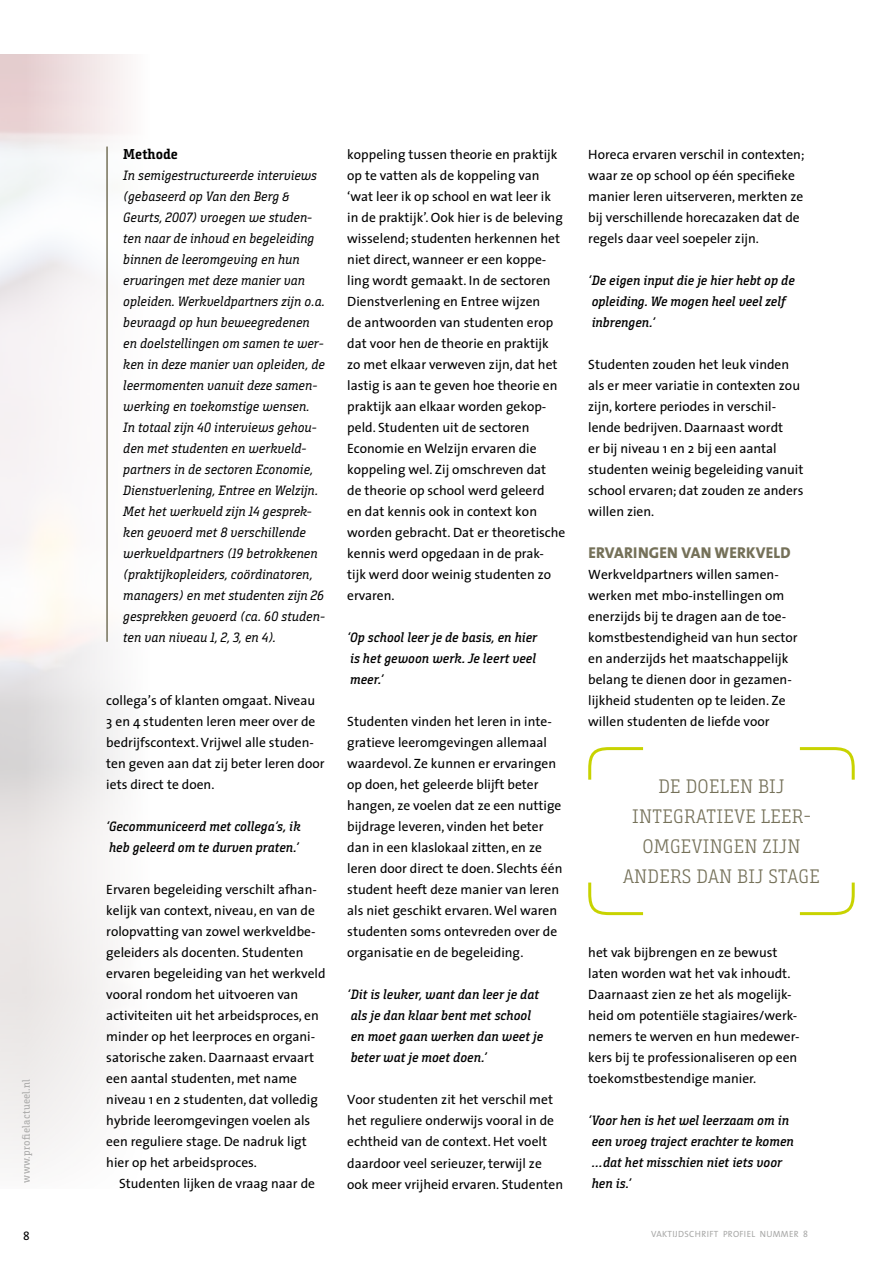
<style>
.page{position:relative;width:893px;height:1263px;background:#fff}
.page>*{position:absolute;margin:0;border:0;box-sizing:border-box;transform-origin:0 0}
.t1{font:300 19.5px/30px "Bunday Slab";letter-spacing:.02em;color:#757159;text-align:center}
.t2{font:800 15.75px "The Sans";letter-spacing:.015em;color:#757159}
.t3{font:700 14.25px "Bunday Slab";color:#000}
.t4{font:13.5px/21px "The Sans";color:#000}
.t5{font:italic 13.5px/21px "Bunday Slab";color:#000}
.t6{font:italic 600 13.5px/21px "Bunday Slab";color:#000}
.t7{font:12px "The Sans";color:#000}
.t8{font:10.5px "Bunday Slab";letter-spacing:.02em;color:#a8a8a7}
.t9{font:9px "The Sans";letter-spacing:.035em;color:#a8a8a7}
</style>
<div class="page">
<svg style="left:799px;top:747px;width:56px;height:33px"></svg>
<svg style="left:588px;top:882px;width:56px;height:34px"></svg>
<svg style="left:588px;top:747px;width:56px;height:33px"></svg>
<svg style="left:799px;top:882px;width:56px;height:34px"></svg>
<hr style="left:106px;top:147px;width:2px;height:494px;background:#757159">
<p class="t8" style="left:20px;top:1182px;width:105px;rotate:-90deg">www.profielactueel.nl</p>
<p class="t3" style="left:123px;top:145px;width:56px">Methode</p>
<p class="t5" style="left:123px;top:165px;width:203px">In semigestructureerde interviews (gebaseerd op Van den Berg &amp; Geurts, 2007) vroegen we studen&shy;ten naar de inhoud en begeleiding binnen de leeromgeving en hun ervaringen met deze manier van opleiden. Werkveldpartners zijn o.a. bevraagd op hun beweegredenen en doelstellingen om samen te wer&shy;ken in deze manier van opleiden, de leermomenten vanuit deze samen&shy;werking en toekomstige wensen.<br>In totaal zijn 40 interviews gehou&shy;den met studenten en werkveld&shy;partners in de sectoren Economie, Dienstverlening, Entree en Welzijn.<br>Met het werkveld zijn 14 gesprek&shy;ken gevoerd met 8 verschillende werkveldpartners (19 betrokkenen (praktijkopleiders, coördinatoren, managers) en met studenten zijn 26 gesprekken gevoerd (ca. 60 studen&shy;ten van niveau 1, 2, 3, en 4).</p>
<p class="t4" style="left:106px;top:690px;width:220px">collega’s of klanten omgaat. Niveau 3 en 4 studenten leren meer over de bedrijfscontext. Vrijwel alle studen&shy;ten geven aan dat zij beter leren door iets direct te doen.</p>
<p class="t6" style="left:106px;top:816px;width:196px">‘Gecommuniceerd met collega’s, ik heb geleerd om te durven praten.’</p>
<p class="t4" style="left:106px;top:879px;width:221px">Ervaren begeleiding verschilt afhan&shy;kelijk van context, niveau, en van de rolopvatting van zowel werkveldbe&shy;geleiders als docenten. Studenten ervaren begeleiding van het werkveld vooral rondom het uitvoeren van activiteiten uit het arbeidsproces, en minder op het leerproces en organi&shy;satorische zaken. Daarnaast ervaart een aantal studenten, met name niveau 1 en 2 studenten, dat volledig hybride leeromgevingen voelen als een reguliere stage. De nadruk ligt hier op het arbeidsproces.</p>
<p class="t4" style="left:119px;top:1173px;width:197px">Studenten lijken de vraag naar de</p>
<p class="t4" style="left:347px;top:144px;width:220px">koppeling tussen theorie en praktijk op te vatten als de koppeling van ‘wat leer ik op school en wat leer ik in de praktijk’. Ook hier is de beleving wisselend; studenten herkennen het niet direct, wanneer er een koppe&shy;ling wordt gemaakt. In de sectoren Dienstverlening en Entree wijzen<br>de antwoorden van studenten erop dat voor hen de theorie en praktijk zo met elkaar verweven zijn, dat het lastig is aan te geven hoe theorie en praktijk aan elkaar worden gekop&shy;peld. Studenten uit de sectoren Economie en Welzijn ervaren die koppeling wel. Zij omschreven dat<br>de theorie op school werd geleerd<br>en dat kennis ook in context kon worden gebracht. Dat er theoretische kennis werd opgedaan in de prak&shy;tijk werd door weinig studenten zo ervaren.</p>
<p class="t6" style="left:347px;top:627px;width:191px;text-align:justify">‘Op school leer je de basis, en hier is het gewoon werk. Je leert veel meer.’</p>
<p class="t4" style="left:347px;top:711px;width:217px">Studenten vinden het leren in inte&shy;gratieve leeromgevingen allemaal waardevol. Ze kunnen er ervaringen op doen, het geleerde blijft beter hangen, ze voelen dat ze een nuttige bijdrage leveren, vinden het beter dan in een klaslokaal zitten, en ze leren door direct te doen. Slechts één student heeft deze manier van leren als niet geschikt ervaren. Wel waren studenten soms ontevreden over de organisatie en de begeleiding.</p>
<p class="t6" style="left:347px;top:984px;width:197px">‘Dit is leuker, want dan leer je dat als je dan klaar bent met school en moet gaan werken dan weet je beter wat je moet doen.’</p>
<p class="t4" style="left:347px;top:1089px;width:217px">Voor studenten zit het verschil met het reguliere onderwijs vooral in de echtheid van de context. Het voelt daardoor veel serieuzer, terwijl ze ook meer vrijheid ervaren. Studenten</p>
<p class="t4" style="left:588px;top:144px;width:218px">Horeca ervaren verschil in contexten; waar ze op school op één specifieke manier leren uitserveren, merkten ze bij verschillende horecazaken dat de regels daar veel soepeler zijn.</p>
<p class="t6" style="left:588px;top:270px;width:208px">‘De eigen input die je hier hebt op de opleiding. We mogen heel veel zelf inbrengen.’</p>
<p class="t4" style="left:588px;top:354px;width:217px">Studenten zouden het leuk vinden als er meer variatie in contexten zou zijn, kortere periodes in verschil&shy;lende bedrijven. Daarnaast wordt<br>er bij niveau 1 en 2 bij een aantal studenten weinig begeleiding vanuit school ervaren; dat zouden ze anders willen zien.</p>
<p class="t2" style="left:588px;top:539px;width:204px">ERVARINGEN VAN WERKVELD</p>
<p class="t4" style="left:588px;top:564px;width:211px">Werkveldpartners willen samen&shy;werken met mbo-instellingen om enerzijds bij te dragen aan de toe&shy;komstbestendigheid van hun sector en anderzijds het maatschappelijk belang te dienen door in gezamen&shy;lijkheid studenten op te leiden. Ze willen studenten de liefde voor</p>
<h1 class="t1" style="left:623px;top:772px;width:198px">DE DOELEN BIJ<br>INTEGRATIEVE LEER-<br>OMGEVINGEN ZIJN<br>ANDERS DAN BIJ STAGE</h1>
<p class="t4" style="left:588px;top:942px;width:213px">het vak bijbrengen en ze bewust laten worden wat het vak inhoudt.<br>Daarnaast zien ze het als mogelijk&shy;heid om potentiële stagiaires/werk&shy;nemers te werven en hun medewer&shy;kers bij te professionaliseren op een toekomstbestendige manier.</p>
<p class="t6" style="left:588px;top:1110px;width:207px">‘Voor hen is het wel leerzaam om in een vroeg traject erachter te komen …dat het misschien niet iets voor hen is.’</p>
<p class="t7" style="left:23px;top:1225px;width:8px">8</p>
<p class="t9" style="left:651px;top:1227px;width:158px">VAKTIJDSCHRIFT PROFIEL NUMMER 8</p>
</div>
